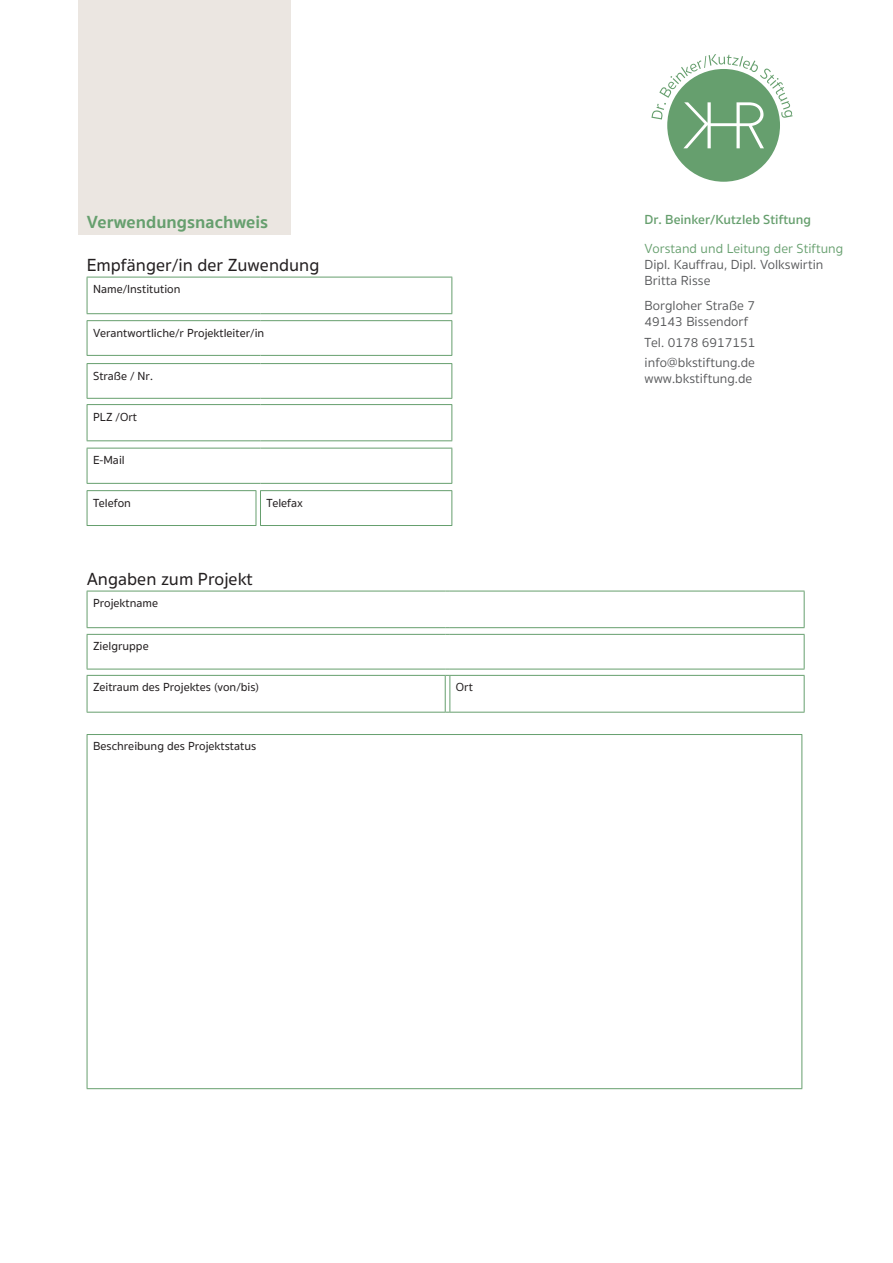
<style>
.page{position:relative;width:893px;height:1263px;background:#fff}
.page>*{position:absolute;margin:0;border:0;box-sizing:border-box;transform-origin:0 0}
.t1{font:500 18px "Sukhumvit Set";color:#231f20}
.t2{font:700 18px "Sukhumvit Set";color:#669f6e}
.t3{font:13.5px/16.2px "Sukhumvit Set Text";color:#57585a}
.t4{font:13.5px "Sukhumvit Set Text";color:#669f6e}
.t5{font:600 13.5px "Sukhumvit Set";color:#669f6e}
.t6{font:500 12px "Sukhumvit Set";color:#231f20}
</style>
<div class="page">
<div style="left:79px;top:0;width:212px;height:235px;background:#ebe6e1"></div>
<svg style="left:651px;top:54px;width:142px;height:128px"></svg>
<hr style="left:87px;top:277px;width:169px;height:1px;background:#669f6e">
<hr style="left:87px;top:277px;width:1px;height:36px;background:#669f6e">
<hr style="left:260px;top:277px;width:192px;height:1px;background:#669f6e">
<hr style="left:451px;top:277px;width:1px;height:36px;background:#669f6e">
<hr style="left:87px;top:321px;width:1px;height:34px;background:#669f6e">
<hr style="left:451px;top:321px;width:1px;height:34px;background:#669f6e">
<hr style="left:87px;top:364px;width:1px;height:34px;background:#669f6e">
<hr style="left:451px;top:364px;width:1px;height:34px;background:#669f6e">
<hr style="left:87px;top:405px;width:1px;height:35px;background:#669f6e">
<hr style="left:451px;top:405px;width:1px;height:35px;background:#669f6e">
<hr style="left:87px;top:440px;width:169px;height:1px;background:#669f6e">
<hr style="left:260px;top:440px;width:192px;height:1px;background:#669f6e">
<hr style="left:87px;top:448px;width:169px;height:1px;background:#669f6e">
<hr style="left:87px;top:448px;width:1px;height:35px;background:#669f6e">
<hr style="left:260px;top:448px;width:192px;height:1px;background:#669f6e">
<hr style="left:451px;top:448px;width:1px;height:35px;background:#669f6e">
<hr style="left:87px;top:483px;width:169px;height:1px;background:#669f6e">
<hr style="left:260px;top:483px;width:192px;height:1px;background:#669f6e">
<hr style="left:87px;top:490px;width:169px;height:1px;background:#669f6e">
<hr style="left:87px;top:491px;width:1px;height:34px;background:#669f6e">
<hr style="left:256px;top:491px;width:1px;height:34px;background:#669f6e">
<hr style="left:260px;top:490px;width:192px;height:1px;background:#669f6e">
<hr style="left:260px;top:491px;width:1px;height:34px;background:#669f6e">
<hr style="left:451px;top:491px;width:1px;height:34px;background:#669f6e">
<hr style="left:87px;top:525px;width:169px;height:1px;background:#669f6e">
<hr style="left:260px;top:525px;width:192px;height:1px;background:#669f6e">
<hr style="left:87px;top:313px;width:169px;height:1px;background:#669f6e">
<hr style="left:260px;top:313px;width:192px;height:1px;background:#669f6e">
<hr style="left:87px;top:320px;width:169px;height:1px;background:#669f6e">
<hr style="left:260px;top:320px;width:192px;height:1px;background:#669f6e">
<hr style="left:87px;top:398px;width:169px;height:1px;background:#669f6e">
<hr style="left:260px;top:398px;width:192px;height:1px;background:#669f6e">
<hr style="left:87px;top:404px;width:169px;height:1px;background:#669f6e">
<hr style="left:260px;top:404px;width:192px;height:1px;background:#669f6e">
<hr style="left:87px;top:355px;width:169px;height:1px;background:#669f6e">
<hr style="left:260px;top:355px;width:192px;height:1px;background:#669f6e">
<hr style="left:87px;top:363px;width:169px;height:1px;background:#669f6e">
<hr style="left:260px;top:363px;width:192px;height:1px;background:#669f6e">
<hr style="left:87px;top:591px;width:358px;height:1px;background:#669f6e">
<hr style="left:87px;top:591px;width:1px;height:36px;background:#669f6e">
<hr style="left:450px;top:591px;width:354px;height:1px;background:#669f6e">
<hr style="left:804px;top:591px;width:1px;height:36px;background:#669f6e">
<hr style="left:87px;top:635px;width:1px;height:34px;background:#669f6e">
<hr style="left:804px;top:635px;width:1px;height:34px;background:#669f6e">
<hr style="left:87px;top:676px;width:1px;height:36px;background:#669f6e">
<hr style="left:445px;top:676px;width:1px;height:36px;background:#669f6e">
<hr style="left:449px;top:676px;width:1px;height:36px;background:#669f6e">
<hr style="left:804px;top:676px;width:1px;height:36px;background:#669f6e">
<hr style="left:87px;top:712px;width:358px;height:1px;background:#669f6e">
<hr style="left:450px;top:712px;width:354px;height:1px;background:#669f6e">
<hr style="left:87px;top:627px;width:358px;height:1px;background:#669f6e">
<hr style="left:450px;top:627px;width:354px;height:1px;background:#669f6e">
<hr style="left:87px;top:634px;width:358px;height:1px;background:#669f6e">
<hr style="left:450px;top:634px;width:354px;height:1px;background:#669f6e">
<hr style="left:87px;top:669px;width:358px;height:1px;background:#669f6e">
<hr style="left:450px;top:669px;width:354px;height:1px;background:#669f6e">
<hr style="left:87px;top:675px;width:358px;height:1px;background:#669f6e">
<svg style="left:445px;top:669px;width:5px;height:7px"></svg>
<hr style="left:450px;top:675px;width:354px;height:1px;background:#669f6e">
<hr style="left:87px;top:734px;width:715px;height:1px;background:#669f6e">
<hr style="left:87px;top:735px;width:1px;height:353px;background:#669f6e">
<hr style="left:801px;top:735px;width:1px;height:353px;background:#669f6e">
<hr style="left:87px;top:1088px;width:715px;height:1px;background:#669f6e">
<h1 class="t2" style="left:87px;top:208px;width:183px">Verwendungsnachweis</h1>
<h1 class="t1" style="left:87px;top:252px;width:234px">Empfänger/in der Zuwendung</h1>
<p class="t6" style="left:93px;top:281px;width:89px">Name/Institution</p>
<p class="t6" style="left:93px;top:324px;width:173px">Verantwortliche/r Projektleiter/in</p>
<p class="t6" style="left:93px;top:367px;width:61px">Straße / Nr.</p>
<p class="t6" style="left:93px;top:408px;width:46px">PLZ /Ort</p>
<p class="t6" style="left:93px;top:452px;width:33px">E-Mail</p>
<p class="t6" style="left:93px;top:494px;width:39px">Telefon</p>
<p class="t6" style="left:266px;top:494px;width:38px">Telefax</p>
<h1 class="t1" style="left:87px;top:566px;width:168px">Angaben zum Projekt</h1>
<p class="t6" style="left:93px;top:595px;width:67px">Projektname</p>
<p class="t6" style="left:93px;top:638px;width:57px">Zielgruppe</p>
<p class="t6" style="left:93px;top:679px;width:168px">Zeitraum des Projektes (von/bis)</p>
<p class="t6" style="left:456px;top:679px;width:19px">Ort</p>
<p class="t6" style="left:93px;top:738px;width:165px">Beschreibung des Projektstatus</p>
<p class="t5" style="left:645px;top:209px;width:168px">Dr. Beinker/Kutzleb Stiftung</p>
<p class="t4" style="left:645px;top:239px;width:200px">Vorstand und Leitung der Stiftung</p>
<p class="t3" style="left:645px;top:257px;width:180px">Dipl. Kauffrau, Dipl. Volkswirtin<br>Britta Risse</p>
<p class="t3" style="left:645px;top:298px;width:112px">Borgloher Straße 7<br>49143 Bissendorf</p>
<p class="t3" style="left:645px;top:332px;width:112px;line-height:20.4px">Tel. 0178 6917151 info@bkstiftung.de</p>
<p class="t3" style="left:645px;top:371px;width:109px">www.bkstiftung.de</p>
</div>
